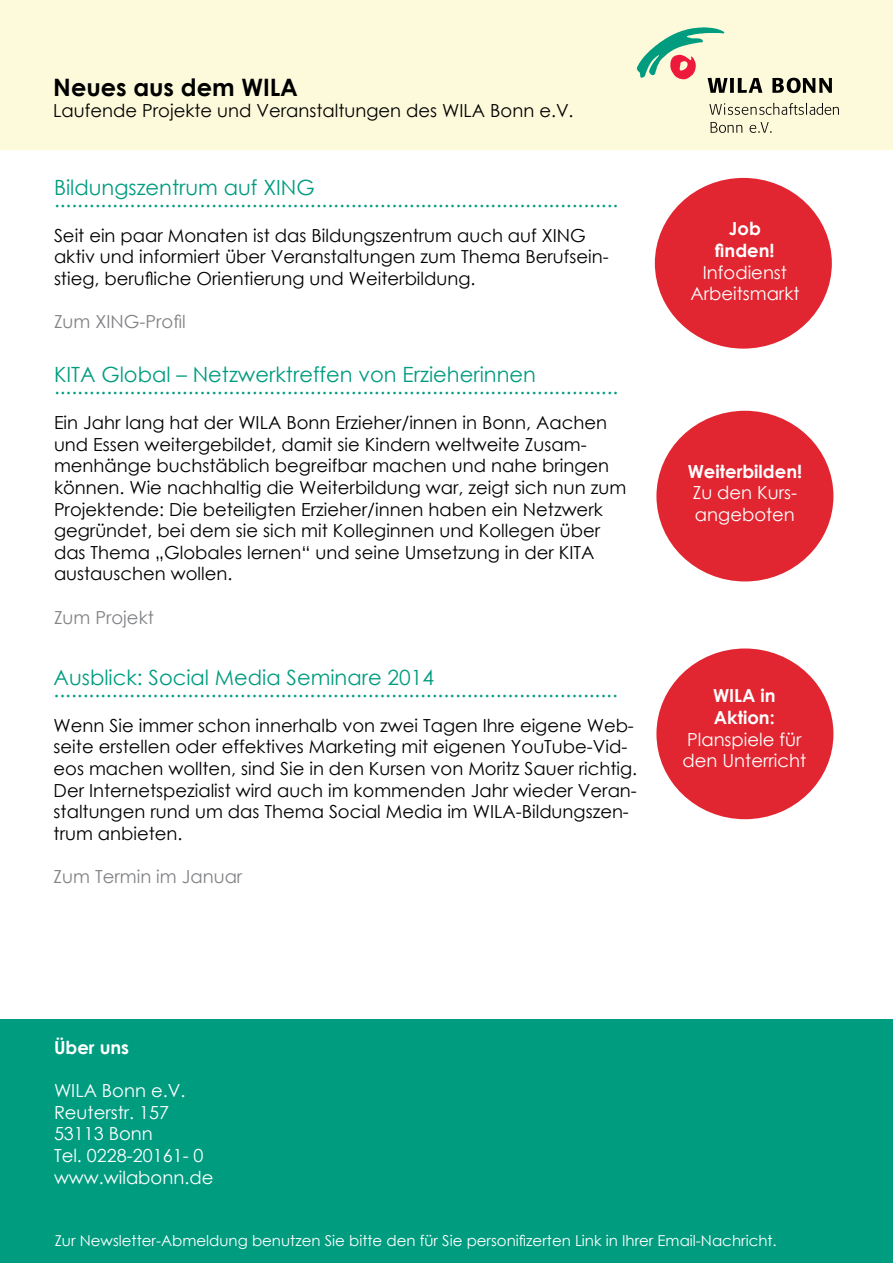
<style>
.page{position:relative;width:893px;height:1263px;background:#fff}
.page>*{position:absolute;margin:0;border:0;box-sizing:border-box;transform-origin:0 0}
.t1{font:700 24px "Century Gothic";color:#000}
.t2{font:21px "Century Gothic";color:#009c80}
.t3{font:18px/21.6px "Century Gothic";color:#000}
.t4{font:18px/21.6px "Century Gothic";color:#fff}
.t5{font:700 18px/21.6px "Century Gothic";color:#fff;text-align:center}
.t6{font:18px "Century Gothic";color:#808285}
.t7{font:15px "Century Gothic";color:#fff}
</style>
<div class="page">
<div style="left:1px;top:1019px;width:892px;height:244px;background:#009c80"></div>
<div style="left:0;top:0;width:893px;height:150px;background:#fdfadb"></div>
<svg style="left:709px;top:103px;width:130px;height:12px"></svg>
<svg style="left:710px;top:122px;width:32px;height:11px"></svg>
<svg style="left:750px;top:122px;width:21px;height:11px"></svg>
<svg style="left:772px;top:78px;width:60px;height:15px"></svg>
<svg style="left:637px;top:27px;width:125px;height:66px"></svg>
<div style="left:655px;top:178px;width:177px;height:171px;background:#e12631;border-radius:50%"></div>
<div style="left:656px;top:411px;width:177px;height:170px;background:#e12631;border-radius:50%"></div>
<div style="left:656px;top:648px;width:177px;height:171px;background:#e12631;border-radius:50%"></div>
<h1 class="t1" style="left:53px;top:69px;width:246px">Neues aus dem WILA</h1>
<p class="t3" style="left:53px;top:100px;width:522px">Laufende Projekte und Veranstaltungen des WILA Bonn e.V.</p>
<p class="t2" style="left:54px;top:173px;width:262px">Bildungszentrum auf XING</p>
<p class="t2" style="left:54px;top:184px;width:566px">.................................................................................................</p>
<p class="t3" style="left:54px;top:224px;width:556px">Seit ein paar Monaten ist das Bildungszentrum auch auf XING aktiv und informiert über Veranstaltungen zum Thema Berufsein&shy;stieg, berufliche Orientierung und Weiterbildung.</p>
<p class="t6" style="left:54px;top:309px;width:133px">Zum XING-Profil</p>
<p class="t2" style="left:54px;top:360px;width:483px">KITA Global – Netzwerktreffen von Erzieherinnen</p>
<p class="t2" style="left:54px;top:372px;width:566px">.................................................................................................</p>
<p class="t3" style="left:54px;top:412px;width:574px">Ein Jahr lang hat der WILA Bonn Erzieher/innen in Bonn, Aachen und Essen weitergebildet, damit sie Kindern weltweite Zusam&shy;menhänge buchstäblich begreifbar machen und nahe bringen können. Wie nachhaltig die Weiterbildung war, zeigt sich nun zum Projektende: Die beteiligten Erzieher/innen haben ein Netzwerk gegründet, bei dem sie sich mit Kolleginnen und Kollegen über das Thema „Globales lernen“ und seine Umsetzung in der KITA austauschen wollen.</p>
<p class="t6" style="left:54px;top:604px;width:101px">Zum Projekt</p>
<p class="t2" style="left:54px;top:663px;width:382px">Ausblick: Social Media Seminare 2014</p>
<p class="t2" style="left:54px;top:674px;width:566px">.................................................................................................</p>
<p class="t3" style="left:54px;top:714px;width:585px">Wenn Sie immer schon innerhalb von zwei Tagen Ihre eigene Web&shy;seite erstellen oder effektives Marketing mit eigenen YouTube-Vid&shy;eos machen wollten, sind Sie in den Kursen von Moritz Sauer richtig.<br>Der Internetspezialist wird auch im kommenden Jahr wieder Veran&shy;staltungen rund um das Thema Social Media im WILA-Bildungszen&shy;trum anbieten.</p>
<p class="t6" style="left:54px;top:864px;width:190px">Zum Termin im Januar</p>
<p class="t5" style="left:715px;top:217px;width:61px">Job finden!</p>
<p class="t4" style="left:690px;top:261px;width:111px;text-align:center">Infodienst<br>Arbeitsmarkt</p>
<p class="t5" style="left:688px;top:459px;width:116px">Weiterbilden!</p>
<p class="t4" style="left:693px;top:482px;width:106px">Zu den Kurs&shy;angeboten</p>
<p class="t5" style="left:713px;top:684px;width:64px;text-align:left">WILA in<br>Aktion:</p>
<p class="t4" style="left:682px;top:728px;width:125px">Planspiele für den Unterricht</p>
<p class="t5" style="left:54px;top:1036px;width:77px">Über uns</p>
<p class="t4" style="left:54px;top:1079px;width:161px">WILA Bonn e.V.<br>Reuterstr. 157<br>53113 Bonn<br>Tel. 0228-20161- 0 www.wilabonn.de</p>
<p class="t7" style="left:55px;top:1230px;width:723px">Zur Newsletter-Abmeldung benutzen Sie bitte den für Sie personifizerten Link in Ihrer Email-Nachricht.</p>
</div>
